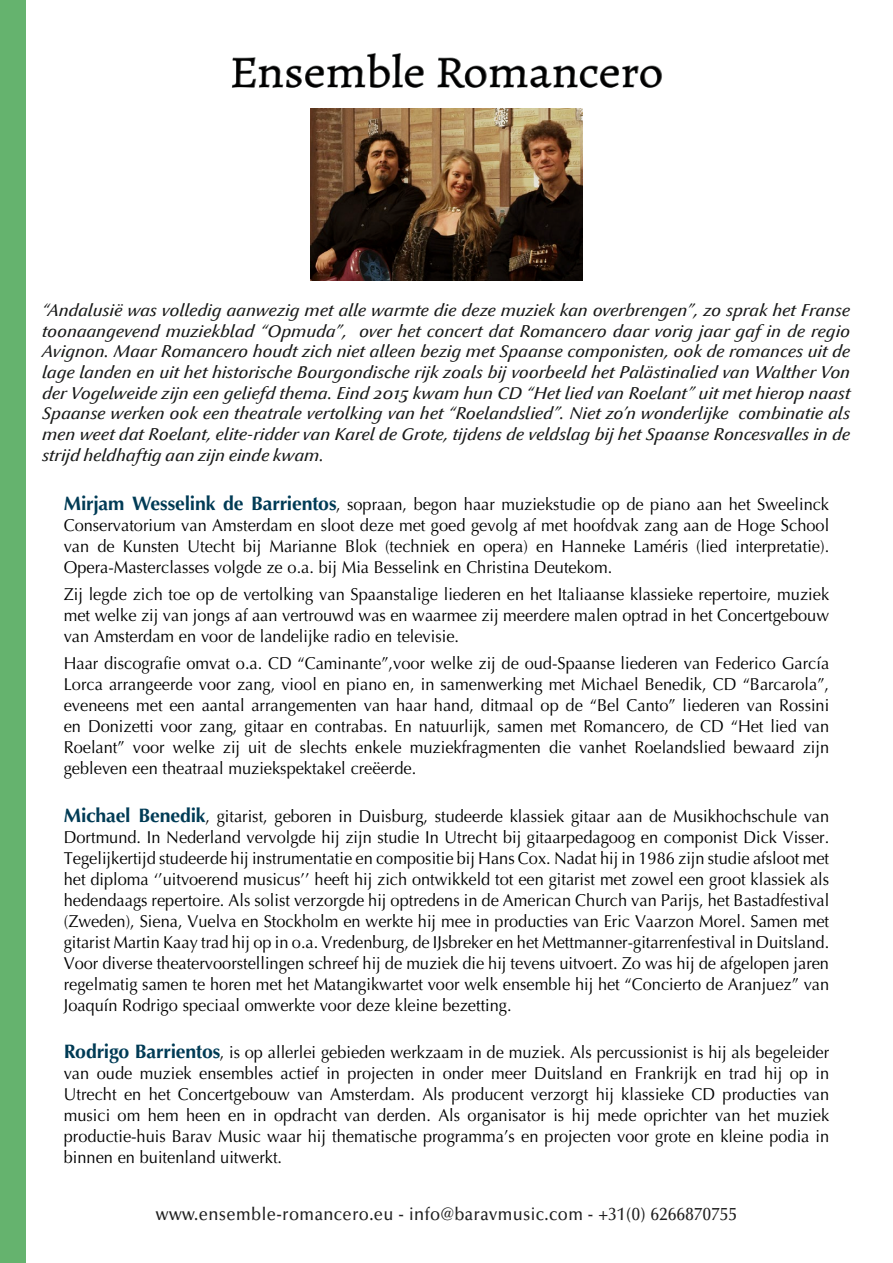
<style>
.page{position:relative;width:893px;height:1263px;background:#fff}
.page>*{position:absolute;margin:0;border:0;box-sizing:border-box;transform-origin:0 0}
.t1{font:45px "Alegreya";color:#000;scale:1.09 1}
.t2{font:500 18.15px "Optima LT Std";letter-spacing:.025em;color:#1f1f1f;scale:.91 1}
.t3{font:17.25px/21px "Optima LT Std";color:#000;text-align:justify;scale:.95 1}
.t4{font:17.25px/20.7px "Optima Nova LT Medium Italic Os F";color:#181918;text-align:justify}
.s1{font-weight:700;font-size:19.5px;color:#003b55}
</style>
<div class="page">
<div style="left:0;top:0;width:26px;height:1263px;background:#65b36e"></div>
<img style="left:311px;top:109px;width:271px;height:171px">
<svg style="left:232px;top:53px;width:192px;height:35px"></svg>
<svg style="left:437px;top:57px;width:225px;height:31px"></svg>
<h1 class="t1" style="left:230px;top:44px;width:399px">Ensemble Romancero</h1>
<p class="t4" style="left:43px;top:300px;width:809px">“Andalusië was volledig aanwezig met alle warmte die deze muziek kan overbrengen”, zo sprak het Franse toonaangevend muziekblad “Opmuda”, over het concert dat Romancero daar vorig jaar gaf in de regio Avignon. Maar Romancero houdt zich niet alleen bezig met Spaanse componisten, ook de romances uit de lage landen en uit het historische Bourgondische rijk zoals bij voorbeeld het Palästinalied van Walther Von der Vogelweide zijn een geliefd thema. Eind 2015 kwam hun CD “Het lied van Roelant” uit met hierop naast Spaanse werken ook een theatrale vertolking van het “Roelandslied”. Niet zo’n wonderlijke combinatie als men weet dat Roelant, elite-ridder van Karel de Grote, tijdens de veldslag bij het Spaanse Roncesvalles in de strijd heldhaftig aan zijn einde kwam.</p>
<p class="t3" style="left:64px;top:494px;width:807px"><span class="s1">Mirjam Wesselink de Barrientos</span>, sopraan, begon haar muziekstudie op de piano aan het Sweelinck Conservatorium van Amsterdam en sloot deze met goed gevolg af met hoofdvak zang aan de Hoge School van de Kunsten Utecht bij Marianne Blok (techniek en opera) en Hanneke Laméris (lied interpretatie).<br>Opera-Masterclasses volgde ze o.a. bij Mia Besselink en Christina Deutekom.</p>
<p class="t3" style="left:64px;top:584px;width:807px">Zij legde zich toe op de vertolking van Spaanstalige liederen en het Italiaanse klassieke repertoire, muziek met welke zij van jongs af aan vertrouwd was en waarmee zij meerdere malen optrad in het Concertgebouw van Amsterdam en voor de landelijke radio en televisie.</p>
<p class="t3" style="left:64px;top:653px;width:807px">Haar discografie omvat o.a. CD “Caminante”,voor welke zij de oud-Spaanse liederen van Federico García Lorca arrangeerde voor zang, viool en piano en, in samenwerking met Michael Benedik, CD “Barcarola”, eveneens met een aantal arrangementen van haar hand, ditmaal op de “Bel Canto” liederen van Rossini en Donizetti voor zang, gitaar en contrabas. En natuurlijk, samen met Romancero, de CD “Het lied van Roelant” voor welke zij uit de slechts enkele muziekfragmenten die vanhet Roelandslied bewaard zijn gebleven een theatraal muziekspektakel creëerde.</p>
<p class="t3" style="left:64px;top:806px;width:807px"><span class="s1">Michael Benedik</span>, gitarist, geboren in Duisburg, studeerde klassiek gitaar aan de Musikhochschule van Dortmund. In Nederland vervolgde hij zijn studie In Utrecht bij gitaarpedagoog en componist Dick Visser.<br>Tegelijkertijd studeerde hij instrumentatie en compositie bij Hans Cox. Nadat hij in 1986 zijn studie afsloot met het diploma ‘’uitvoerend musicus’’ heeft hij zich ontwikkeld tot een gitarist met zowel een groot klassiek als hedendaags repertoire. Als solist verzorgde hij optredens in de American Church van Parijs, het Bastadfestival (Zweden), Siena, Vuelva en Stockholm en werkte hij mee in producties van Eric Vaarzon Morel. Samen met gitarist Martin Kaay trad hij op in o.a. Vredenburg, de IJsbreker en het Mettmanner-gitarrenfestival in Duitsland.<br>Voor diverse theatervoorstellingen schreef hij de muziek die hij tevens uitvoert. Zo was hij de afgelopen jaren regelmatig samen te horen met het Matangikwartet voor welk ensemble hij het “Concierto de Aranjuez” van Joaquín Rodrigo speciaal omwerkte voor deze kleine bezetting.</p>
<p class="t3" style="left:64px;top:1042px;width:807px"><span class="s1">Rodrigo Barrientos</span>, is op allerlei gebieden werkzaam in de muziek. Als percussionist is hij als begeleider van oude muziek ensembles actief in projecten in onder meer Duitsland en Frankrijk en trad hij op in Utrecht en het Concertgebouw van Amsterdam. Als producent verzorgt hij klassieke CD producties van musici om hem heen en in opdracht van derden. Als organisator is hij mede oprichter van het muziek productie-huis Barav Music waar hij thematische programma’s en projecten voor grote en kleine podia in binnen en buitenland uitwerkt.</p>
<p class="t2" style="left:156px;top:1204px;width:640px">www.ensemble-romancero.eu - info@baravmusic.com - +31(0) 6266870755</p>
</div>
